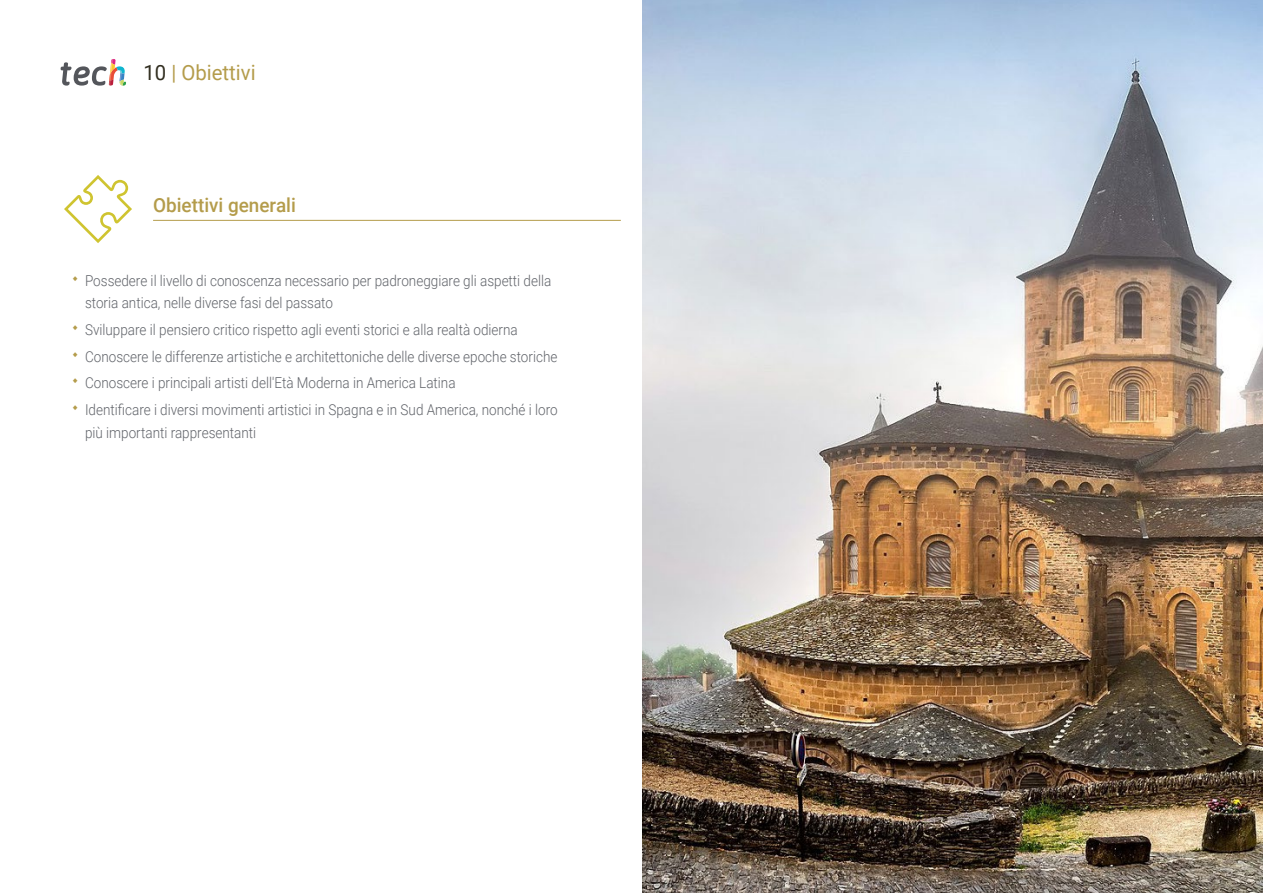
<style>
.page{position:relative;width:1263px;height:893px;background:#fff}
.page>*{position:absolute;margin:0;border:0;box-sizing:border-box;transform-origin:0 0}
.t1{font:21px "Roboto";color:#b49c4b}
.t2{font:500 19.5px "Roboto";color:#b49c4b}
.t3{font:300 15px/26.7px "Roboto";color:#61646a;scale:.9 1}
.s1{color:#312e20}
</style>
<div class="page">
<hr style="left:153px;top:220px;width:468px;height:1px;background:#b49c4b">
<svg style="left:64px;top:175px;width:68px;height:68px"></svg>
<img style="left:642px;top:0;width:621px;height:893px">
<svg style="left:61px;top:59px;width:65px;height:27px"></svg>
<h1 class="t1" style="left:144px;top:57px;width:114px"><span class="s1">10</span> | Obiettivi</h1>
<h2 class="t2" style="left:153px;top:191px;width:144px">Obiettivi generali</h2>
<p class="t3" style="left:85px;top:268px;width:520px;line-height:22.5px">Possedere il livello di conoscenza necessario per padroneggiare gli aspetti della storia antica, nelle diverse fasi del passato</p>
<p class="t3" style="left:85px;top:316px;width:527px">Sviluppare il pensiero critico rispetto agli eventi storici e alla realtà odierna Conoscere le differenze artistiche e architettoniche delle diverse epoche storiche Conoscere i principali artisti dell'Età Moderna in America Latina<br>Identificare i diversi movimenti artistici in Spagna e in Sud America, nonché i loro</p>
<p class="t3" style="left:85px;top:418px;width:192px">più importanti rappresentanti</p>
</div>
